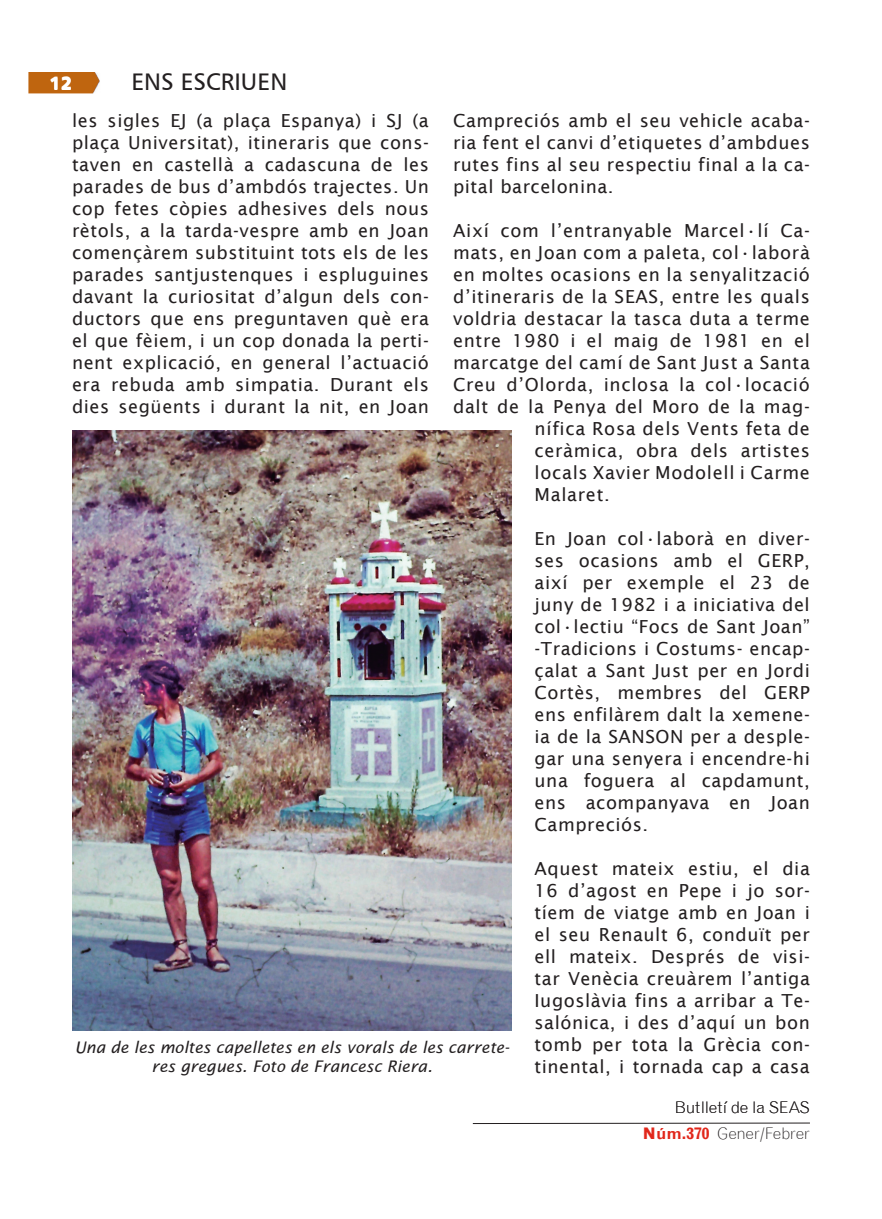
<style>
.page{position:relative;width:882px;height:1219px;background:#fff}
.page>*{position:absolute;margin:0;border:0;box-sizing:border-box;transform-origin:0 0}
.t1{font:24px "Humanist 777 BT Roman B";color:#231f20}
.t2{font:18px/22px "Lucida Sans";letter-spacing:.04em;color:#231f20;text-align:justify}
.t3{font:18px "Humanist 777 BT Black B";color:#fff}
.t4{font:16px/19.2px "Lucida Sans Ita";color:#231f20;text-align:center}
.t5{font:300 16px "Grotesque";letter-spacing:-.015em;color:#231f20}
.s1{font-weight:700;color:#e1271b}
</style>
<div class="page">
<img style="left:28px;top:72px;width:72px;height:22px">
<hr style="left:473px;top:1122px;width:337px;height:2px;background:#231f20">
<img style="left:72px;top:430px;width:440px;height:600px">
<p class="t3" style="left:50px;top:71px;width:24px">12</p>
<h1 class="t1" style="left:131px;top:67px;width:157px">ENS ESCRIUEN</h1>
<p class="t2" style="left:72px;top:110px;width:358px">les sigles EJ (a plaça Espanya) i SJ (a plaça Universitat), itineraris que cons&shy;taven en castellà a cadascuna de les parades de bus d’ambdós trajectes. Un cop fetes còpies adhesives dels nous rètols, a la tarda-vespre amb en Joan començàrem substituint tots els de les parades santjustenques i espluguines davant la curiositat d’algun dels con&shy;ductors que ens preguntaven què era el que fèiem, i un cop donada la perti&shy;nent explicació, en general l’actuació era rebuda amb simpatia. Durant els dies següents i durant la nit, en Joan</p>
<p class="t2" style="left:453px;top:110px;width:358px">Campreciós amb el seu vehicle acaba&shy;ria fent el canvi d’etiquetes d’ambdues rutes fins al seu respectiu final a la ca&shy;pital barcelonina.</p>
<p class="t2" style="left:453px;top:220px;width:358px">Així com l’entranyable Marcel•lí Ca-</p>
<p class="t2" style="left:453px;top:242px;width:358px">mats, en Joan com a paleta, col•laborà</p>
<p class="t2" style="left:453px;top:264px;width:358px">en moltes ocasions en la senyalització</p>
<p class="t2" style="left:453px;top:286px;width:358px">d’itineraris de la SEAS, entre les quals</p>
<p class="t2" style="left:453px;top:308px;width:358px">voldria destacar la tasca duta a terme</p>
<p class="t2" style="left:453px;top:330px;width:358px">entre 1980 i el maig de 1981 en el</p>
<p class="t2" style="left:453px;top:352px;width:358px">marcatge del camí de Sant Just a Santa</p>
<p class="t2" style="left:453px;top:374px;width:358px">Creu d’Olorda, inclosa la col•locació</p>
<p class="t2" style="left:453px;top:396px;width:358px">dalt de la Penya del Moro de la mag-</p>
<p class="t2" style="left:534px;top:418px;width:277px">nífica Rosa dels Vents feta de</p>
<p class="t2" style="left:534px;top:440px;width:277px">ceràmica, obra dels artistes</p>
<p class="t2" style="left:534px;top:462px;width:277px">locals Xavier Modolell i Carme</p>
<p class="t2" style="left:534px;top:484px;width:77px">Malaret.</p>
<p class="t2" style="left:534px;top:528px;width:277px">En Joan col•laborà en diver&shy;ses ocasions amb el GERP, així per exemple el 23 de juny de 1982 i a iniciativa del col•lectiu “Focs de Sant Joan” -Tradicions i Costums- encap&shy;çalat a Sant Just per en Jordi Cortès, membres del GERP ens enfilàrem dalt la xemene&shy;ia de la SANSON per a desple&shy;gar una senyera i encendre-hi una foguera al capdamunt, ens acompanyava en Joan Campreciós.</p>
<p class="t2" style="left:534px;top:858px;width:277px">Aquest mateix estiu, el dia 16 d’agost en Pepe i jo sor&shy;tíem de viatge amb en Joan i el seu Renault 6, conduït per ell mateix. Després de visi&shy;tar Venècia creuàrem l’antiga Iugoslàvia fins a arribar a Te&shy;salónica, i des d’aquí un bon tomb per tota la Grècia con&shy;tinental, i tornada cap a casa</p>
<p class="t4" style="left:75px;top:1038px;width:436px">Una de les moltes capelletes en els vorals de les carrete&shy;res gregues. Foto de Francesc Riera.</p>
<p class="t5" style="left:674px;top:1098px;width:137px">Butlletí de la SEAS</p>
<p class="t5" style="left:642px;top:1124px;width:169px"><span class="s1">Núm.370</span> Gener/Febrer</p>
</div>
